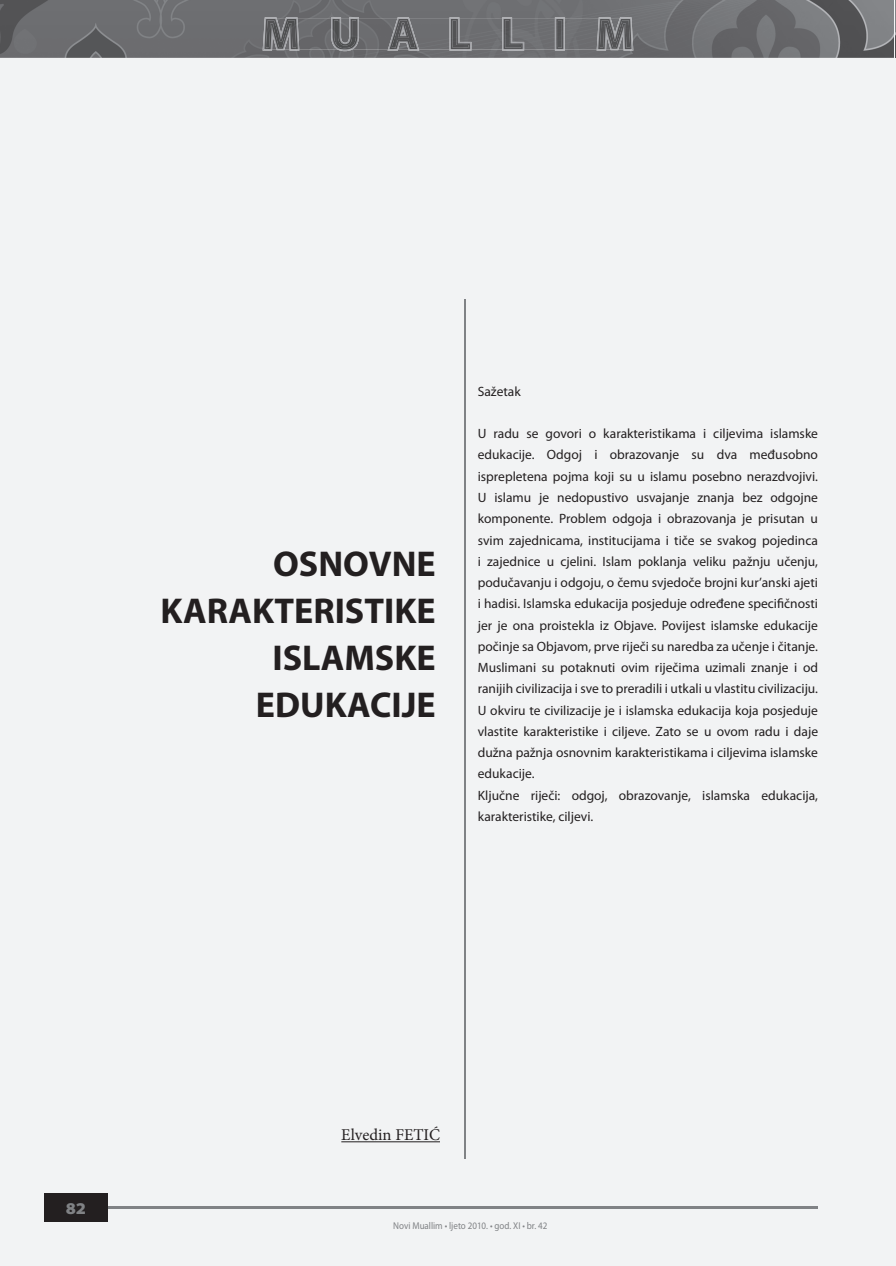
<style>
.page{position:relative;width:896px;height:1266px;background:#fff}
.page>*{position:absolute;margin:0;border:0;box-sizing:border-box;transform-origin:0 0}
.t1{font:700 36px/46.8px "Myriad Pro";color:#231f20;text-align:right}
.t2{font:16.5px "Minion Pro";color:#231f20}
.t3{font:900 semi-expanded 16.5px "Myriad Pro";color:#808285}
.t4{font:13.5px/21.3px "Myriad Pro";color:#231f20}
.t5{font:9.9px "Myriad Pro";color:#808285;scale:.91 1}
</style>
<div class="page">
<div style="left:0;top:0;width:894px;height:1266px;background:#f2f3f4"></div>
<img style="left:0;top:0;width:894px;height:58px">
<img style="left:263px;top:17px;width:370px;height:34px">
<img style="left:264px;top:19px;width:368px;height:31px">
<hr style="left:108px;top:1207px;width:710px;height:2px;background:#808285">
<div style="left:44px;top:1194px;width:64px;height:28px;background:#231f20"></div>
<hr style="left:894px;top:0;width:2px;height:1266px;background:#f2f3f4">
<hr style="left:341px;top:1141px;width:99px;height:1px;background:#231f20">
<hr style="left:464px;top:299px;width:1px;height:859px;background:#808285">
<h1 class="t1" style="left:161px;top:539px;width:277px">OSNOVNE<br>KARAKTERISTIKE<br>ISLAMSKE<br>EDUKACIJE</h1>
<p class="t4" style="left:478px;top:380px;width:44px">Sažetak</p>
<p class="t4" style="left:478px;top:423px;width:342px">U radu se govori o karakteristikama i ciljevima islamske edukacije. Odgoj i obrazovanje su dva međusobno isprepletena pojma koji su u islamu posebno nerazdvojivi.<br>U islamu je nedopustivo usvajanje znanja bez odgojne komponente. Problem odgoja i obrazovanja je prisutan u svim zajednicama, institucijama i tiče se svakog pojedinca i zajednice u cjelini. Islam poklanja veliku pažnju učenju, podučavanju i odgoju, o čemu svjedoče brojni kur’anski ajeti i hadisi. Islamska edukacija posjeduje određene specifičnosti jer je ona proistekla iz Objave. Povijest islamske edukacije počinje sa Objavom, prve riječi su naredba za učenje i čitanje.<br>Muslimani su potaknuti ovim riječima uzimali znanje i od ranijih civilizacija i sve to preradili i utkali u vlastitu civilizaciju.<br>U okviru te civilizacije je i islamska edukacija koja posjeduje vlastite karakteristike i ciljeve. Zato se u ovom radu i daje dužna pažnja osnovnim karakteristikama i ciljevima islamske edukacije.<br>Ključne riječi: odgoj, obrazovanje, islamska edukacija, karakteristike, ciljevi.</p>
<p class="t3" style="left:66px;top:1199px;width:22px">82</p>
<p class="t2" style="left:341px;top:1124px;width:100px">Elvedin FETIĆ</p>
<p class="t5" style="left:393px;top:1220px;width:171px">Novi Muallim • ljeto 2010. • god. XI • br. 42</p>
</div>
